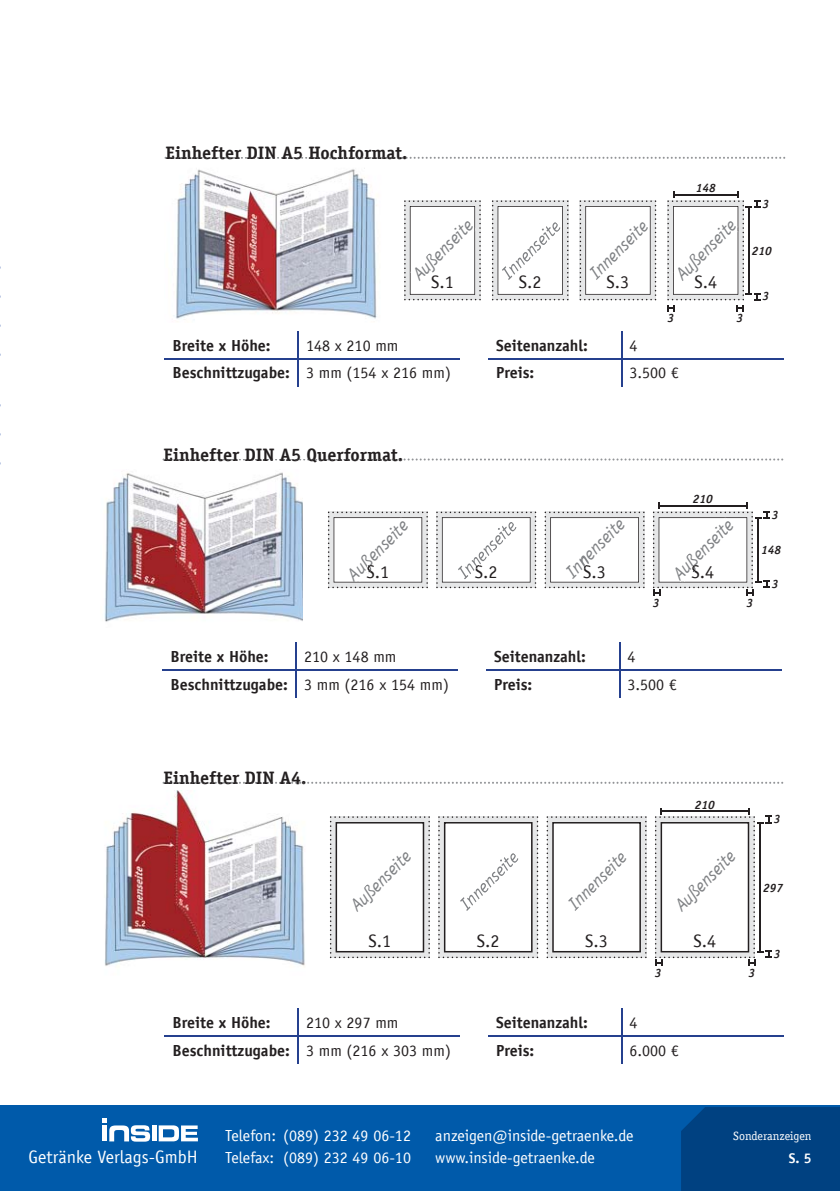
<style>
.page{position:relative;width:840px;height:1191px;background:#fff}
.page>*{position:absolute;margin:0;border:0;box-sizing:border-box;transform-origin:0 0}
.t1{font:italic 18px "Officina Sans LT";color:#808285}
.t2{font:700 18px "Officina Serif LT";color:#231f20}
.t3{font:18px "Officina Sans LT";color:#231f20}
.t4{font:18px "Officina Sans LT";color:#fff}
.t5{font:italic 18px "Officina Sans LT";color:#797a7d}
.t6{font:16px/27.6px "Officina Sans LT";color:#231f20}
.t7{font:16px/21.6px "Officina Sans LT";color:#fff}
.t8{font:700 16px "Officina Sans LT";color:#231f20}
.t9{font:700 14px "Officina Sans LT";color:#fff}
.t10{font:italic 700 12px "Officina Sans LT";color:#231f20}
.t11{font:12px "Officina Serif LT";color:#fff}
.s1{font-weight:700}
</style>
<div class="page">
<div style="left:0;top:1106px;width:839px;height:85px;background:#005aaa"></div>
<div style="left:681px;top:1107px;width:158px;height:84px;background:#004181"></div>
<svg style="left:102px;top:1118px;width:48px;height:23px"></svg>
<hr style="left:152px;top:1125px;width:4px;height:16px;background:#fff">
<svg style="left:159px;top:1125px;width:39px;height:16px"></svg>
<img style="left:176px;top:168px;width:201px;height:151px">
<svg style="left:164px;top:157px;width:620px;height:2px"></svg>
<svg style="left:579px;top:200px;width:77px;height:100px"></svg>
<svg style="left:667px;top:191px;width:93px;height:120px"></svg>
<svg style="left:492px;top:200px;width:76px;height:100px"></svg>
<svg style="left:501px;top:252px;width:32px;height:28px"></svg>
<svg style="left:404px;top:200px;width:76px;height:100px"></svg>
<hr style="left:488px;top:358px;width:294px;height:1px;background:#25408e">
<hr style="left:164px;top:358px;width:295px;height:1px;background:#25408e">
<svg style="left:297px;top:331px;width:1px;height:55px"></svg>
<svg style="left:162px;top:458px;width:620px;height:2px"></svg>
<img style="left:104px;top:472px;width:198px;height:150px">
<svg style="left:544px;top:511px;width:100px;height:77px"></svg>
<svg style="left:653px;top:502px;width:116px;height:94px"></svg>
<svg style="left:436px;top:511px;width:100px;height:77px"></svg>
<svg style="left:328px;top:511px;width:99px;height:77px"></svg>
<hr style="left:486px;top:669px;width:294px;height:1px;background:#25408e">
<hr style="left:162px;top:669px;width:295px;height:1px;background:#25408e">
<svg style="left:295px;top:642px;width:1px;height:55px"></svg>
<img style="left:104px;top:790px;width:201px;height:176px">
<svg style="left:546px;top:816px;width:100px;height:142px"></svg>
<svg style="left:655px;top:808px;width:116px;height:158px"></svg>
<svg style="left:438px;top:816px;width:100px;height:142px"></svg>
<svg style="left:460px;top:883px;width:31px;height:28px"></svg>
<svg style="left:330px;top:816px;width:99px;height:142px"></svg>
<svg style="left:162px;top:781px;width:620px;height:3px"></svg>
<hr style="left:488px;top:1035px;width:294px;height:1px;background:#25408e">
<hr style="left:164px;top:1035px;width:295px;height:1px;background:#25408e">
<svg style="left:297px;top:1008px;width:1px;height:56px"></svg>
<p class="t2" style="left:165px;top:141px;width:243px">Einhefter DIN A5 Hochformat.</p>
<p class="t1" style="left:408px;top:269px;width:79px;rotate:-45deg">Außenseite</p>
<p class="t3" style="left:431px;top:271px;width:24px">S.1</p>
<p class="t3" style="left:518px;top:271px;width:24px">S.2</p>
<p class="t1" style="left:584px;top:268px;width:76px;rotate:-45deg">Innenseite</p>
<p class="t3" style="left:606px;top:271px;width:24px">S.3</p>
<p class="t10" style="left:695px;top:181px;width:22px">148</p>
<p class="t1" style="left:670px;top:269px;width:79px;rotate:-45deg">Außenseite</p>
<p class="t3" style="left:694px;top:271px;width:24px">S.4</p>
<p class="t10" style="left:667px;top:311px;width:8px">3</p>
<p class="t10" style="left:736px;top:311px;width:8px">3</p>
<p class="t8" style="left:172px;top:335px;width:99px">Breite x Höhe:</p>
<p class="t6" style="left:172px;top:331px;width:280px;text-indent:133px">148 x 210 mm<br><span class="s1">Beschnittzugabe:</span> 3 mm (154 x 216 mm)</p>
<p class="t8" style="left:496px;top:335px;width:93px">Seitenanzahl:</p>
<p class="t6" style="left:629px;top:331px;width:9px">4</p>
<p class="t8" style="left:496px;top:363px;width:40px">Preis:</p>
<p class="t6" style="left:629px;top:359px;width:51px">3.500 €</p>
<p class="t10" style="left:762px;top:196px;width:8px">3</p>
<p class="t10" style="left:751px;top:243px;width:22px">210</p>
<p class="t10" style="left:762px;top:289px;width:8px">3</p>
<p class="t2" style="left:163px;top:443px;width:241px">Einhefter DIN A5 Querformat.</p>
<p class="t1" style="left:342px;top:570px;width:80px;rotate:-45deg">Außenseite</p>
<p class="t3" style="left:366px;top:561px;width:24px">S.1</p>
<p class="t3" style="left:474px;top:561px;width:24px">S.2</p>
<p class="t1" style="left:561px;top:567px;width:76px;rotate:-45deg">Innenseite</p>
<p class="t3" style="left:583px;top:561px;width:24px">S.3</p>
<p class="t10" style="left:692px;top:492px;width:22px">210</p>
<p class="t5" style="left:668px;top:569px;width:79px;rotate:-45deg">Außenseite</p>
<p class="t3" style="left:691px;top:561px;width:24px">S.4</p>
<p class="t10" style="left:771px;top:507px;width:8px">3</p>
<p class="t10" style="left:760px;top:543px;width:22px">148</p>
<p class="t10" style="left:771px;top:576px;width:8px">3</p>
<p class="t8" style="left:170px;top:646px;width:99px">Breite x Höhe:</p>
<p class="t6" style="left:170px;top:643px;width:280px;text-indent:133px">210 x 148 mm<br><span class="s1">Beschnittzugabe:</span> 3 mm (216 x 154 mm)</p>
<p class="t10" style="left:652px;top:595px;width:8px">3</p>
<p class="t8" style="left:494px;top:646px;width:93px">Seitenanzahl:</p>
<p class="t6" style="left:627px;top:643px;width:9px">4</p>
<p class="t8" style="left:494px;top:674px;width:40px">Preis:</p>
<p class="t6" style="left:627px;top:670px;width:51px">3.500 €</p>
<p class="t10" style="left:746px;top:595px;width:8px">3</p>
<p class="t2" style="left:163px;top:766px;width:144px">Einhefter DIN A4.</p>
<p class="t1" style="left:346px;top:900px;width:79px;rotate:-45deg">Außenseite</p>
<p class="t3" style="left:368px;top:931px;width:24px">S.1</p>
<p class="t3" style="left:476px;top:931px;width:24px">S.2</p>
<p class="t1" style="left:563px;top:899px;width:76px;rotate:-45deg">Innenseite</p>
<p class="t3" style="left:585px;top:931px;width:24px">S.3</p>
<p class="t10" style="left:654px;top:965px;width:8px">3</p>
<p class="t10" style="left:694px;top:797px;width:22px">210</p>
<p class="t1" style="left:670px;top:900px;width:79px;rotate:-45deg">Außenseite</p>
<p class="t3" style="left:693px;top:931px;width:24px">S.4</p>
<p class="t10" style="left:773px;top:811px;width:8px">3</p>
<p class="t10" style="left:762px;top:880px;width:22px">297</p>
<p class="t10" style="left:748px;top:965px;width:8px">3</p>
<p class="t10" style="left:773px;top:946px;width:8px">3</p>
<p class="t8" style="left:172px;top:1013px;width:99px">Breite x Höhe:</p>
<p class="t6" style="left:172px;top:1009px;width:280px;text-indent:133px">210 x 297 mm<br><span class="s1">Beschnittzugabe:</span> 3 mm (216 x 303 mm)</p>
<p class="t8" style="left:496px;top:1013px;width:93px">Seitenanzahl:</p>
<p class="t6" style="left:629px;top:1009px;width:9px">4</p>
<p class="t8" style="left:496px;top:1040px;width:40px">Preis:</p>
<p class="t6" style="left:629px;top:1036px;width:51px">6.000 €</p>
<p class="t7" style="left:225px;top:1124px;width:187px">Telefon: (089) 232 49 06-12</p>
<p class="t4" style="left:28px;top:1146px;width:171px">Getränke Verlags-GmbH</p>
<p class="t7" style="left:225px;top:1146px;width:187px">Telefax: (089) 232 49 06-10</p>
<p class="t7" style="left:435px;top:1124px;width:200px">anzeigen@inside-getraenke.de www.inside-getraenke.de</p>
<p class="t11" style="left:732px;top:1129px;width:80px">Sonderanzeigen</p>
<p class="t9" style="left:788px;top:1149px;width:24px">S. 5</p>
</div>
